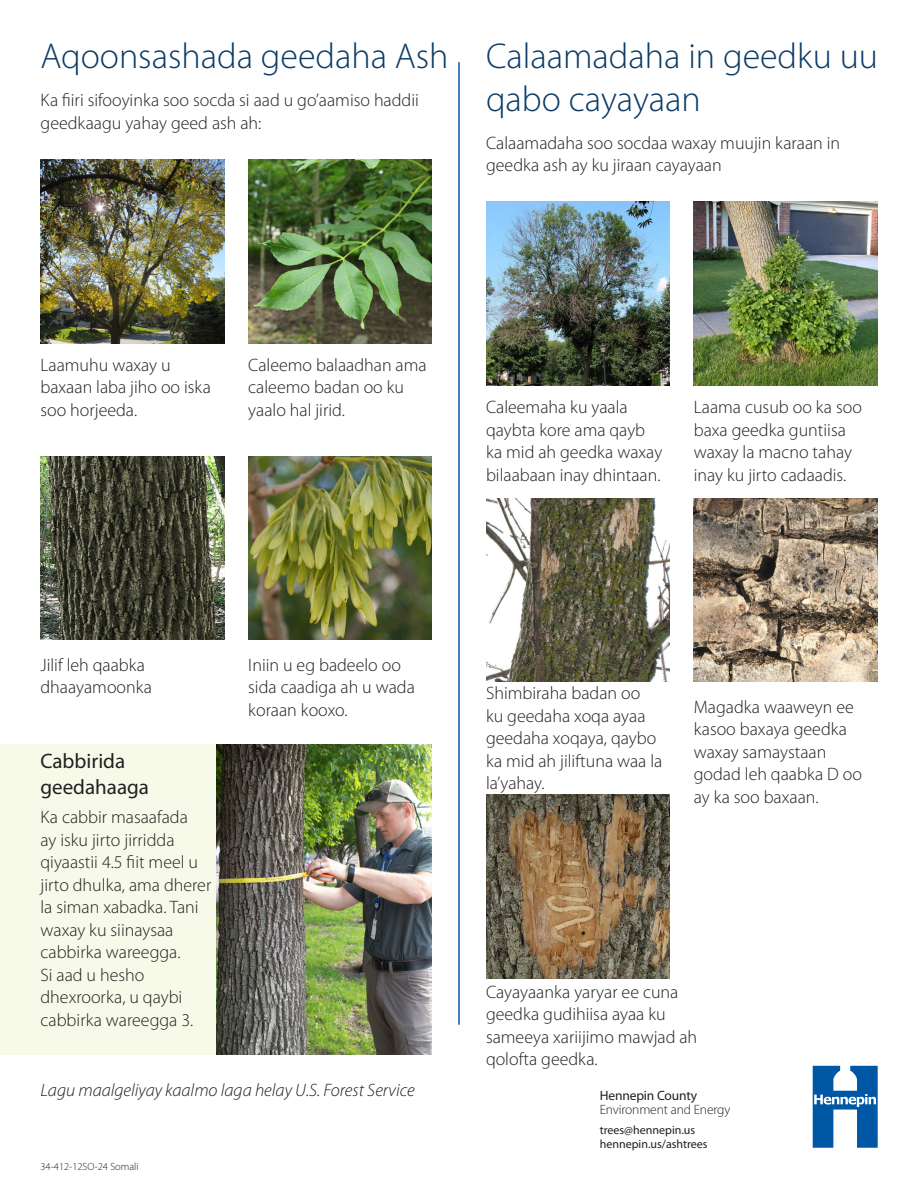
<style>
.page{position:relative;width:918px;height:1188px;background:#fff}
.page>*{position:absolute;margin:0;border:0;box-sizing:border-box;transform-origin:0 0}
.t1{font:300 36px "Myriad Pro";color:#0c3b65}
.Decision{font:21px/25.5px "Myriad Pro";color:#231f20}
.Copy{font:300 18px/22.5px "Myriad Pro";color:#231f20}
.t2{font:italic 300 18px "Myriad Pro";color:#231f20}
.t3{font:300 13.5px "Myriad Pro";letter-spacing:-.01em;color:#231f20}
.t4{font:13.5px "Myriad Pro";letter-spacing:-.01em;color:#231f20}
.t5{font:12px "Myriad Pro";color:#231f20}
.t6{font:300 10.5px "Myriad Pro";color:#231f20}
</style>
<div class="page">
<img style="left:41px;top:160px;width:183px;height:183px">
<img style="left:486px;top:202px;width:184px;height:183px">
<img style="left:248px;top:456px;width:184px;height:184px">
<img style="left:694px;top:498px;width:184px;height:184px">
<img style="left:40px;top:456px;width:184px;height:184px">
<img style="left:486px;top:498px;width:184px;height:184px">
<img style="left:486px;top:795px;width:184px;height:184px">
<img style="left:248px;top:160px;width:184px;height:183px">
<img style="left:694px;top:202px;width:184px;height:183px">
<hr style="left:458px;top:63px;width:2px;height:961px;background:#0158a6">
<svg style="left:813px;top:1066px;width:65px;height:82px"></svg>
<div style="left:0;top:744px;width:432px;height:310px;background:#f8fae9"></div>
<img style="left:216px;top:744px;width:216px;height:310px">
<p class="t1" style="left:40px;top:36px;width:409px">Aqoonsashada geedaha Ash</p>
<p class="t1" style="left:486px;top:36px;width:393px">Calaamadaha in geedku uu</p>
<p class="Copy" style="left:41px;top:89px;width:380px">Ka fiiri sifooyinka soo socda si aad u go’aamiso haddii</p>
<p class="t1" style="left:486px;top:79px;width:216px">qabo cayayaan</p>
<p class="Copy" style="left:41px;top:112px;width:222px">geedkaagu yahay geed ash ah:</p>
<p class="Copy" style="left:486px;top:132px;width:356px">Calaamadaha soo socdaa waxay muujin karaan in geedka ash ay ku jiraan cayayaan</p>
<p class="Copy" style="left:40px;top:354px;width:172px">Laamuhu waxay u baxaan laba jiho oo iska soo horjeeda.</p>
<p class="Copy" style="left:248px;top:354px;width:180px">Caleemo balaadhan ama caleemo badan oo ku yaalo hal jirid.</p>
<p class="Copy" style="left:486px;top:396px;width:178px">Caleemaha ku yaala qaybta kore ama qayb ka mid ah geedka waxay bilaabaan inay dhintaan.</p>
<p class="Copy" style="left:694px;top:396px;width:170px">Laama cusub oo ka soo baxa geedka guntiisa waxay la macno tahay inay ku jirto cadaadis.</p>
<p class="Copy" style="left:40px;top:654px;width:113px">Jilif leh qaabka dhaayamoonka</p>
<p class="Decision" style="left:40px;top:749px;width:110px">Cabbirida geedahaaga</p>
<p class="Copy" style="left:40px;top:806px;width:172px">Ka cabbir masaafada<br>ay isku jirto jirridda qiyaastii 4.5 fiit meel u jirto dhulka, ama dherer la siman xabadka. Tani waxay ku siinaysaa cabbirka wareegga.<br>Si aad u hesho dhexroorka, u qaybi cabbirka wareegga 3.</p>
<p class="Copy" style="left:248px;top:654px;width:168px">Iniin u eg badeelo oo sida caadiga ah u wada koraan kooxo.</p>
<p class="t2" style="left:41px;top:1081px;width:376px">Lagu maalgeliyay kaalmo laga helay U.S. Forest Service</p>
<p class="t6" style="left:40px;top:1160px;width:100px">34-412-12SO-24 Somali</p>
<p class="Copy" style="left:486px;top:682px;width:178px">Shimbiraha badan oo<br>ku geedaha xoqa ayaa geedaha xoqaya, qaybo ka mid ah jiliftuna waa la la’yahay.</p>
<p class="Copy" style="left:694px;top:696px;width:170px">Magadka waaweyn ee kasoo baxaya geedka waxay samaystaan godad leh qaabka D oo ay ka soo baxaan.</p>
<p class="Copy" style="left:486px;top:981px;width:213px">Cayayaanka yaryar ee cuna geedka gudihiisa ayaa ku sameeya xariijimo mawjad ah qolofta geedka.</p>
<p class="t4" style="left:600px;top:1088px;width:99px">Hennepin County</p>
<p class="t3" style="left:600px;top:1102px;width:132px">Environment and Energy</p>
<p class="t5" style="left:600px;top:1123px;width:97px">trees@hennepin.us</p>
<p class="t5" style="left:600px;top:1137px;width:109px">hennepin.us/ashtrees</p>
</div>
